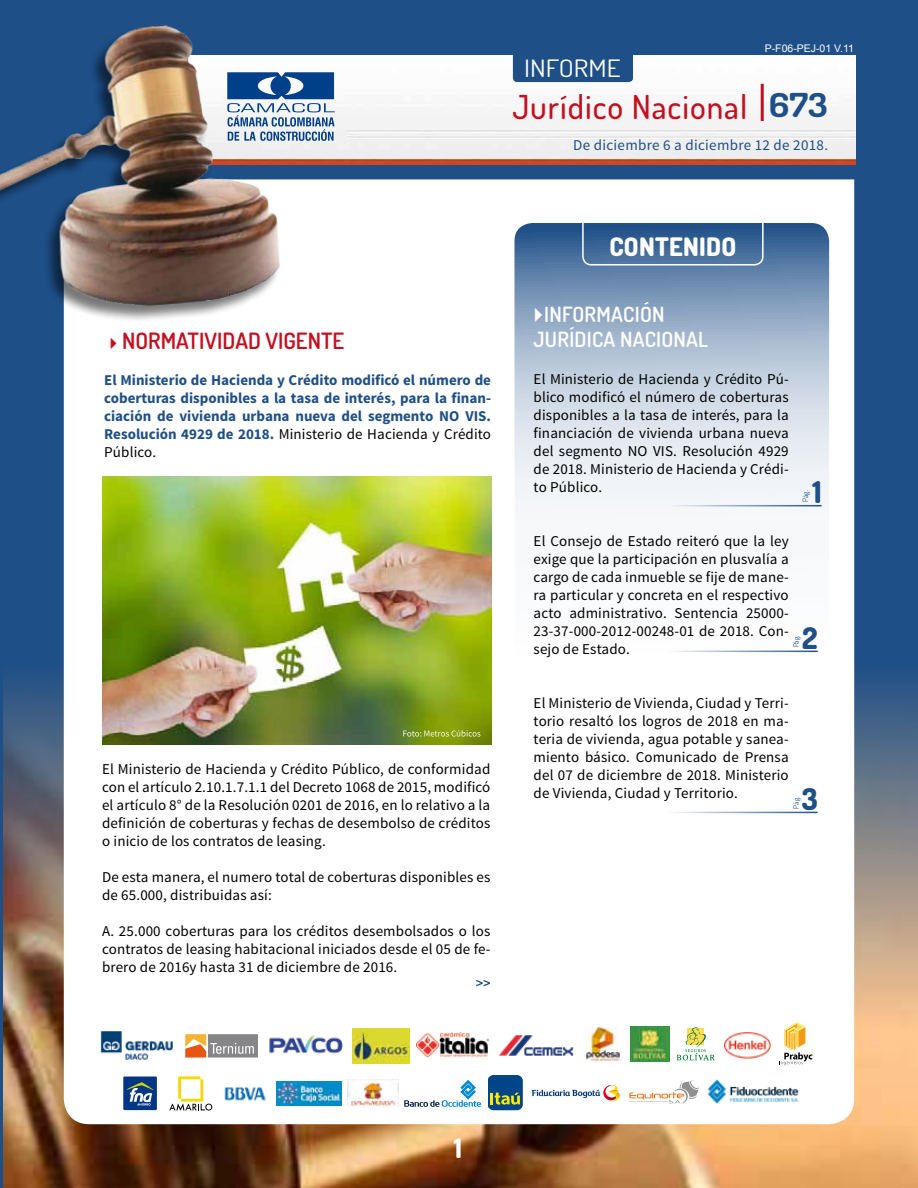
<style>
.page{position:relative;width:918px;height:1188px;background:#1e4f87}
.page>*{position:absolute;margin:0;border:0;box-sizing:border-box;transform-origin:0 0}
.t1{font:500 33px "Dosis";letter-spacing:.03em;color:#c50e1f}
.t2{font:800 30px "Dosis";color:#1e4f87}
.t3{font:800 27px "Dosis";color:#fff}
.t4{font:800 25.5px "Dosis";letter-spacing:.01em;color:#fff}
.t5{font:24px "Dosis";color:#fff;scale:1.14 1}
.t6{font:600 22.5px "Dosis";color:#c50e1f}
.t7{font:600 21px/25.5px "Dosis";letter-spacing:.01em;color:#fff}
.t8{font:15px/18px "Source Sans Pro";letter-spacing:.01em;color:#000;text-align:justify}
.t9{font:700 15px/18px "Source Sans Pro";color:#1e4f87;text-align:justify}
.t10{font:15px "Source Sans Pro";letter-spacing:.02em;color:#1e4f87}
.t11{font:10.5px "Arial";color:#fff}
.t12{font:7.5px "Dosis";letter-spacing:-.005em;color:#1e4f87}
.s1{font-weight:700;color:#1e4f87}
.s2{font-weight:400;color:#000}
</style>
<div class="page">
<img style="left:4px;top:665px;width:914px;height:523px">
<div style="left:64px;top:179px;width:790px;height:945px;background:#fff"></div>
<img style="left:282px;top:55px;width:574px;height:109px">
<div style="left:513px;top:37px;width:120px;height:45px;background:#1e4f87;border-radius:4px"></div>
<hr style="left:761px;top:84px;width:3px;height:37px;background:#c50e1f">
<svg style="left:280px;top:72px;width:55px;height:69px;background:#7999be"></svg>
<svg style="left:514px;top:223px;width:315px;height:766px;background:#dee5ed"></svg>
<div style="left:582px;top:208px;width:182px;height:58px;border:2px solid #fff;border-radius:9px"></div>
<svg style="left:476px;top:980px;width:14px;height:6px"></svg>
<hr style="left:574px;top:505px;width:248px;height:1px;background:#1e4f87">
<hr style="left:574px;top:651px;width:244px;height:1px;background:#1e4f87">
<hr style="left:574px;top:812px;width:244px;height:1px;background:#1e4f87">
<div style="left:0;top:26px;width:280px;height:297px;background:#000;opacity:.32"></div>
<img style="left:268px;top:1036px;width:75px;height:19px">
<div style="left:168px;top:1075px;width:46px;height:37px;background:#fff"></div>
<svg style="left:169px;top:1076px;width:43px;height:35px"></svg>
<img style="left:497px;top:1033px;width:77px;height:24px">
<img style="left:353px;top:1028px;width:56px;height:36px">
<img style="left:417px;top:1033px;width:71px;height:24px">
<img style="left:220px;top:1081px;width:50px;height:24px">
<img style="left:276px;top:1081px;width:65px;height:24px">
<img style="left:347px;top:1080px;width:51px;height:27px">
<img style="left:101px;top:1031px;width:73px;height:29px">
<svg style="left:532px;top:1085px;width:91px;height:17px;background:#dedadb"></svg>
<img style="left:584px;top:1027px;width:39px;height:35px">
<div style="left:123px;top:1077px;width:34px;height:33px;background:#003685"></div>
<svg style="left:127px;top:1082px;width:26px;height:24px"></svg>
<img style="left:630px;top:1026px;width:39px;height:35px">
<svg style="left:405px;top:1080px;width:76px;height:27px;background:#d2e5f0"></svg>
<div style="left:184px;top:1033px;width:76px;height:26px;background:#fff"></div>
<svg style="left:185px;top:1034px;width:73px;height:24px;background:#b49a86"></svg>
<div style="left:488px;top:1075px;width:35px;height:35px;background:#004588;border-radius:6px"></div>
<svg style="left:491px;top:1093px;width:29px;height:12px"></svg>
<svg style="left:677px;top:1027px;width:38px;height:33px"></svg>
<svg style="left:630px;top:1080px;width:69px;height:24px;background:#efe6df"></svg>
<img style="left:706px;top:1079px;width:95px;height:26px">
<img style="left:725px;top:1032px;width:45px;height:27px">
<svg style="left:780px;top:1022px;width:32px;height:43px"></svg>
<img style="left:102px;top:477px;width:389px;height:267px">
<svg style="left:403px;top:730px;width:77px;height:7px"></svg>
<svg style="left:535px;top:307px;width:7px;height:15px"></svg>
<h3 class="t5" style="left:524px;top:53px;width:86px">INFORME</h3>
<p class="t11" style="left:765px;top:42px;width:91px">P-F06-PEJ-01 V.11</p>
<h1 class="t1" style="left:512px;top:85px;width:317px">Jurídico Nacional <span class="s1">673</span></h1>
<p class="t10" style="left:573px;top:136px;width:256px">De diciembre 6 a diciembre 12 de 2018.</p>
<h3 class="t4" style="left:609px;top:230px;width:129px">CONTENIDO</h3>
<h3 class="t7" style="left:534px;top:301px;width:130px;text-indent:11px">IN FORMACIÓN<br>JURÍDICA NACIO</h3>
<h3 class="t7" style="left:674px;top:326px;width:36px">NAL</h3>
<h3 class="t6" style="left:104px;top:326px;width:242px">✔NORMATIVIDAD VIGENTE</h3>
<p class="t9" style="left:104px;top:371px;width:388px">El Ministerio de Hacienda y Crédito modificó el número de coberturas disponibles a la tasa de interés, para la finan&shy;ciación de vivienda urbana nueva del segmento NO VIS.<br>Resolución 4929 de 2018. <span class="s2">Ministerio de Hacienda y Crédito Público.</span></p>
<p class="t8" style="left:534px;top:370px;width:257px">El Ministerio de Hacienda y Crédito Pú&shy;blico modificó el número de coberturas disponibles a la tasa de interés, para la financiación de vivienda urbana nueva del segmento NO VIS. Resolución 4929 de 2018. Ministerio de Hacienda y Crédi&shy;to Público.</p>
<h2 class="t2" style="left:812px;top:473px;width:11px">1</h2>
<p class="t12" style="left:800px;top:502px;width:13px;rotate:-90deg">Pág.</p>
<p class="t8" style="left:102px;top:760px;width:390px">El Ministerio de Hacienda y Crédito Público, de conformidad con el artículo 2.10.1.7.1.1 del Decreto 1068 de 2015, modificó el artículo 8° de la Resolución 0201 de 2016, en lo relativo a la definición de coberturas y fechas de desembolso de créditos o inicio de los contratos de leasing.</p>
<p class="t8" style="left:102px;top:868px;width:390px">De esta manera, el numero total de coberturas disponibles es de 65.000, distribuidas así:</p>
<p class="t8" style="left:102px;top:922px;width:390px">A. 25.000 coberturas para los créditos desembolsados o los contratos de leasing habitacional iniciados desde el 05 de fe&shy;brero de 2016y hasta 31 de diciembre de 2016.</p>
<p class="t8" style="left:534px;top:532px;width:257px">El Consejo de Estado reiteró que la ley exige que la participación en plusvalía a cargo de cada inmueble se fije de mane&shy;ra particular y concreta en el respectivo acto administrativo. Sentencia 25000- 23-37-000-2012-00248-01 de 2018. Con&shy;sejo de Estado.</p>
<h2 class="t2" style="left:802px;top:619px;width:17px">2</h2>
<p class="t12" style="left:791px;top:647px;width:13px;rotate:-90deg">Pág.</p>
<p class="t8" style="left:534px;top:694px;width:257px">El Ministerio de Vivienda, Ciudad y Terri&shy;torio resaltó los logros de 2018 en ma&shy;teria de vivienda, agua potable y sanea&shy;miento básico. Comunicado de Prensa del 07 de diciembre de 2018. Ministerio de Vivienda, Ciudad y Territorio.</p>
<h2 class="t2" style="left:802px;top:780px;width:18px">3</h2>
<p class="t12" style="left:791px;top:809px;width:13px;rotate:-90deg">Pág.</p>
<h3 class="t3" style="left:454px;top:1131px;width:10px">1</h3>
</div>
